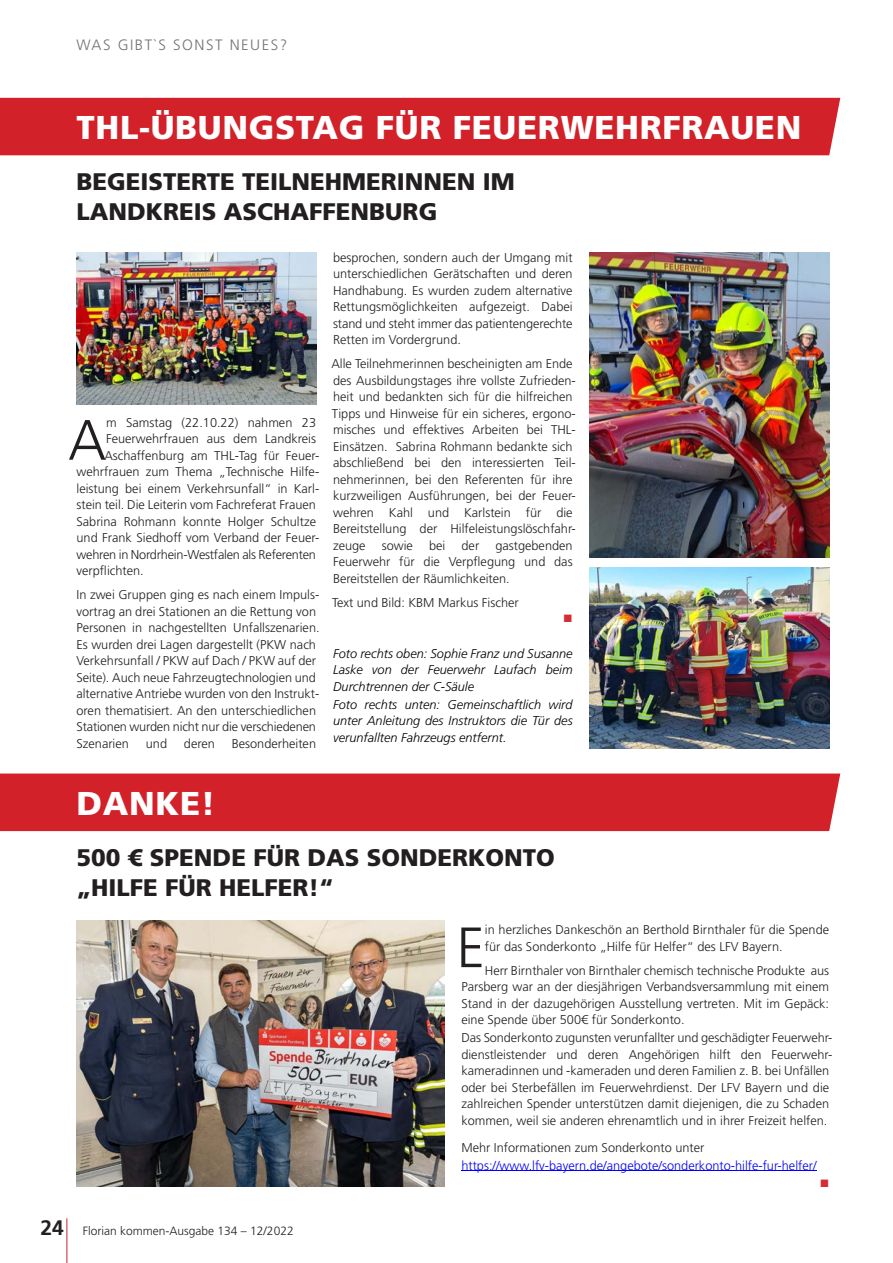
<style>
.page{position:relative;width:893px;height:1263px;background:#fff}
.page>*{position:absolute;margin:0;border:0;box-sizing:border-box;transform-origin:0 0}
.t1{font:300 56.7px "Frutiger LT Std";color:#231f20}
.t2{font:900 33px "Frutiger LT Std";letter-spacing:.02em;color:#fff}
.t3{font:900 24px/30px "Frutiger LT Std";color:#231f20}
.t4{font:300 15px "Frutiger LT Std";letter-spacing:.1em;color:#747272}
.t5{font:300 12.75px/16.5px "Frutiger LT Std";color:#231f20}
.t6{font:italic 300 12.75px/16.5px "Frutiger LT Std";color:#000;text-align:justify}
.t7{font:300 12.75px "Frutiger LT Std";color:#00f}
.t8{font:300 12px "Frutiger LT Std";color:#231f20}
.s1{font-weight:700;font-size:21px}
</style>
<div class="page">
<hr style="left:67px;top:1218px;width:1px;height:45px;background:#d2232a">
<div style="left:0;top:773px;width:840px;height:58px;background:#d32129"></div>
<img style="left:77px;top:920px;width:367px;height:266px">
<hr style="left:461px;top:1170px;width:356px;height:1px;background:#00f">
<div style="left:0;top:98px;width:840px;height:57px;background:#d32129"></div>
<img style="left:590px;top:252px;width:239px;height:305px">
<img style="left:77px;top:252px;width:239px;height:153px">
<img style="left:590px;top:567px;width:239px;height:182px">
<p class="t4" style="left:77px;top:36px;width:212px">WAS GIBT`S SONST NEUES?</p>
<h2 class="t2" style="left:77px;top:107px;width:726px">THL-ÜBUNGSTAG FÜR FEUERWEHRFRAUEN</h2>
<h3 class="t3" style="left:77px;top:167px;width:440px">BEGEISTERTE TEILNEHMERINNEN IM<br>LANDKREIS ASCHAFFENBURG</h3>
<h1 class="t1" style="left:68px;top:408px;width:39px">A</h1>
<p class="t5" style="left:106px;top:414px;width:211px">m Samstag (22.10.22) nahmen 23</p>
<p class="t5" style="left:106px;top:431px;width:211px">Feuerwehrfrauen aus dem Landkreis</p>
<p class="t5" style="left:104px;top:447px;width:216px">Aschaffenburg am THL-Tag für Feuer-</p>
<p class="t5" style="left:77px;top:464px;width:244px">wehrfrauen zum Thema „Technische Hilfe-</p>
<p class="t5" style="left:77px;top:480px;width:244px">leistung bei einem Verkehrsunfall“ in Karl-</p>
<p class="t5" style="left:77px;top:497px;width:241px">stein teil. Die Leiterin vom Fachreferat Frauen</p>
<p class="t5" style="left:77px;top:513px;width:241px">Sabrina Rohmann konnte Holger Schultze</p>
<p class="t5" style="left:77px;top:530px;width:244px">und Frank Siedhoff vom Verband der Feuer-</p>
<p class="t5" style="left:77px;top:546px;width:241px">wehren in Nordrhein-Westfalen als Referenten</p>
<p class="t5" style="left:77px;top:564px;width:69px">verpflichten.</p>
<p class="t5" style="left:77px;top:587px;width:245px">In zwei Gruppen ging es nach einem Impuls&shy;vortrag an drei Stationen an die Rettung von Personen in nachgestellten Unfallszenarien.<br>Es wurden drei Lagen dargestellt (PKW nach Verkehrsunfall / PKW auf Dach / PKW auf der Seite). Auch neue Fahrzeugtechnologien und alternative Antriebe wurden von den Instrukt&shy;oren thematisiert. An den unterschiedlichen Stationen wurden nicht nur die verschiedenen Szenarien</p>
<p class="t5" style="left:146px;top:735px;width:23px">und</p>
<p class="t5" style="left:184px;top:735px;width:32px">deren</p>
<p class="t5" style="left:232px;top:735px;width:86px">Besonderheiten</p>
<p class="t5" style="left:333px;top:249px;width:241px;text-align:justify">besprochen, sondern auch der Umgang mit unterschiedlichen Gerätschaften und deren Handhabung. Es wurden zudem alternative Rettungsmöglichkeiten aufgezeigt. Dabei stand und steht immer das patientengerechte Retten im Vordergrund.</p>
<p class="t5" style="left:331px;top:356px;width:246px">Alle Teilnehmerinnen bescheinigten am Ende des Ausbildungstages ihre vollste Zufrieden&shy;heit und bedankten sich für die hilfreichen Tipps und Hinweise für ein sicheres, ergono&shy;misches und effektives Arbeiten bei THL-Einsätzen. Sabrina Rohmann bedankte sich abschließend bei den interessierten Teil&shy;nehmerinnen, bei den Referenten für ihre kurzweiligen Ausführungen, bei der Feuer&shy;wehren Kahl und Karlstein für die Bereitstellung der Hilfeleistungslöschfahr&shy;zeuge</p>
<p class="t5" style="left:333px;top:537px;width:241px;text-align:justify;text-indent:162px">gastgebenden Feuerwehr für die Verpflegung und das Bereitstellen der Räumlichkeiten.</p>
<p class="t5" style="left:332px;top:594px;width:188px">Text und Bild: KBM Markus Fischer</p>
<p class="t5" style="left:382px;top:537px;width:33px">sowie</p>
<p class="t5" style="left:429px;top:537px;width:18px">bei</p>
<p class="t5" style="left:462px;top:537px;width:19px">der</p>
<p class="t6" style="left:333px;top:645px;width:241px">Foto rechts oben: Sophie Franz und Susanne Laske von der Feuerwehr Laufach beim Durchtrennen der C-Säule</p>
<p class="t6" style="left:333px;top:696px;width:241px">Foto rechts unten: Gemeinschaftlich wird unter Anleitung des Instruktors die Tür des verunfallten Fahrzeugs entfernt.</p>
<h2 class="t2" style="left:77px;top:783px;width:140px">DANKE!</h2>
<h3 class="t3" style="left:77px;top:843px;width:480px">500 € SPENDE FÜR DAS SONDERKONTO „HILFE FÜR HELFER!“</h3>
<h1 class="t1" style="left:456px;top:915px;width:30px">E</h1>
<p class="t5" style="left:485px;top:922px;width:346px">in herzliches Dankeschön an Berthold Birnthaler für die Spende für das Sonderkonto „Hilfe für Helfer“ des LFV Bayern.</p>
<p class="t5" style="left:461px;top:962px;width:369px;text-align:justify;text-indent:23px">Herr Birnthaler von Birnthaler chemisch technische Produkte aus Parsberg war an der diesjährigen Verbandsversammlung mit einem Stand in der dazugehörigen Ausstellung vertreten. Mit im Gepäck: eine Spende über 500€ für Sonderkonto.</p>
<p class="t5" style="left:461px;top:1030px;width:372px">Das Sonderkonto zugunsten verunfallter und geschädigter Feuerwehr&shy;dienstleistender und deren Angehörigen hilft den Feuerwehr&shy;kameradinnen und -kameraden und deren Familien z. B. bei Unfällen oder bei Sterbefällen im Feuerwehrdienst. Der LFV Bayern und die zahlreichen Spender unterstützen damit diejenigen, die zu Schaden kommen, weil sie anderen ehrenamtlich und in ihrer Freizeit helfen.</p>
<p class="t5" style="left:461px;top:1139px;width:245px">Mehr Informationen zum Sonderkonto unter</p>
<p class="t7" style="left:461px;top:1158px;width:357px">https://www.lfv-bayern.de/angebote/sonderkonto-hilfe-fur-helfer/</p>
<p class="t8" style="left:40px;top:1224px;width:255px"><span class="s1">24</span> Florian kommen-Ausgabe 134 – 12/2022</p>
</div>
